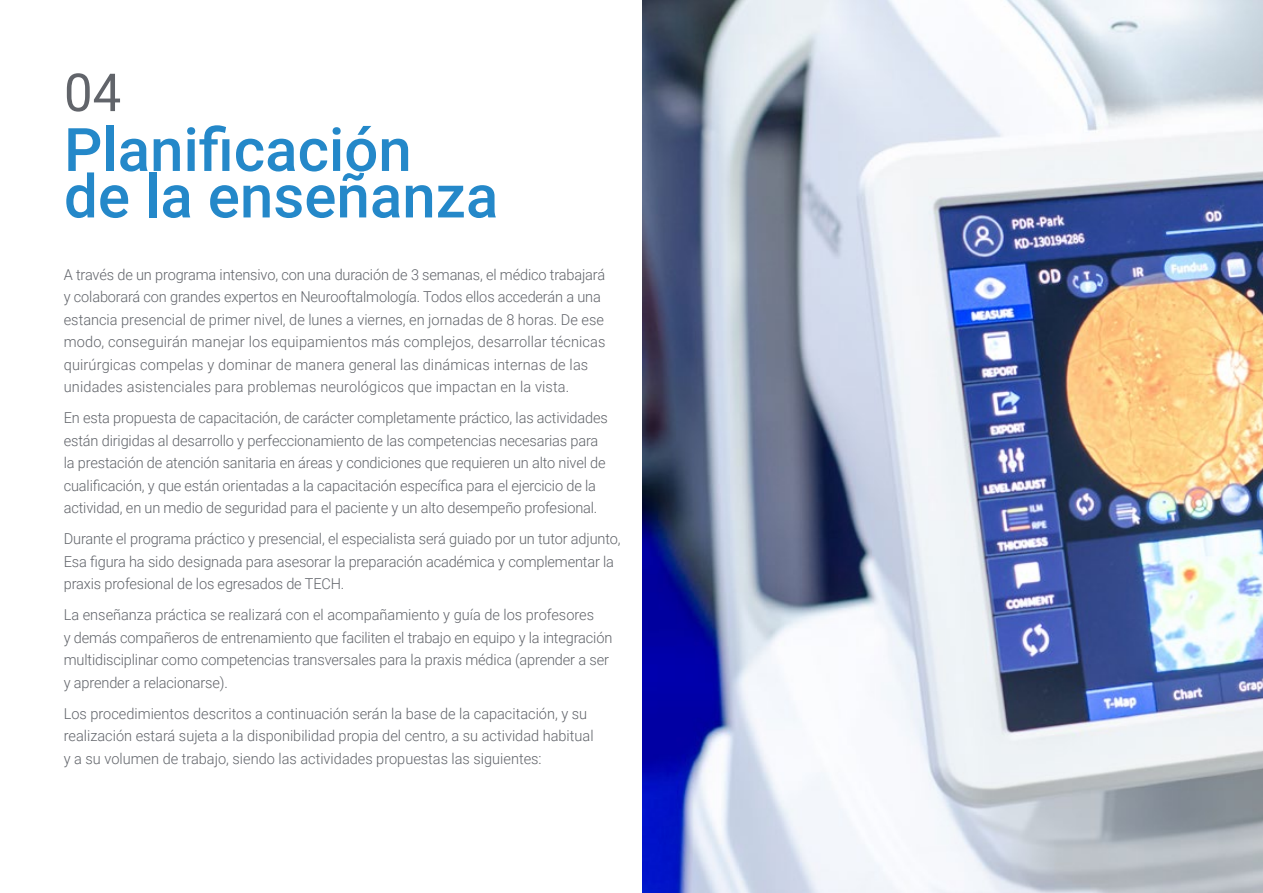
<style>
.page{position:relative;width:1263px;height:893px;background:#fff}
.page>*{position:absolute;margin:0;border:0;box-sizing:border-box;transform-origin:0 0}
.t1{font:500 60px/46.5px "Roboto";color:#2488c9}
.t2{font:52.5px "Roboto";color:#61646a}
.t3{font:300 15px/22.5px "Roboto";letter-spacing:-.01em;color:#61646a}
</style>
<div class="page">
<img style="left:642px;top:0;width:621px;height:893px">
<h2 class="t2" style="left:64px;top:56px;width:59px">04</h2>
<h1 class="t1" style="left:64px;top:124px;width:436px">Planificación<br>de la enseñanza</h1>
<p class="t3" style="left:64px;top:262px;width:543px">A través de un programa intensivo, con una duración de 3 semanas, el médico trabajará y colaborará con grandes expertos en Neurooftalmología. Todos ellos accederán a una estancia presencial de primer nivel, de lunes a viernes, en jornadas de 8 horas. De ese modo, conseguirán manejar los equipamientos más complejos, desarrollar técnicas quirúrgicas compelas y dominar de manera general las dinámicas internas de las unidades asistenciales para problemas neurológicos que impactan en la vista.</p>
<p class="t3" style="left:64px;top:406px;width:546px">En esta propuesta de capacitación, de carácter completamente práctico, las actividades están dirigidas al desarrollo y perfeccionamiento de las competencias necesarias para la prestación de atención sanitaria en áreas y condiciones que requieren un alto nivel de cualificación, y que están orientadas a la capacitación específica para el ejercicio de la actividad, en un medio de seguridad para el paciente y un alto desempeño profesional.</p>
<p class="t3" style="left:64px;top:527px;width:558px">Durante el programa práctico y presencial, el especialista será guiado por un tutor adjunto,<br>Esa figura ha sido designada para asesorar la preparación académica y complementar la praxis profesional de los egresados de TECH.</p>
<p class="t3" style="left:64px;top:603px;width:550px">La enseñanza práctica se realizará con el acompañamiento y guía de los profesores<br>y demás compañeros de entrenamiento que faciliten el trabajo en equipo y la integración multidisciplinar como competencias transversales para la praxis médica (aprender a ser y aprender a relacionarse).</p>
<p class="t3" style="left:64px;top:701px;width:531px">Los procedimientos descritos a continuación serán la base de la capacitación, y su realización estará sujeta a la disponibilidad propia del centro, a su actividad habitual y a su volumen de trabajo, siendo las actividades propuestas las siguientes:</p>
</div>
